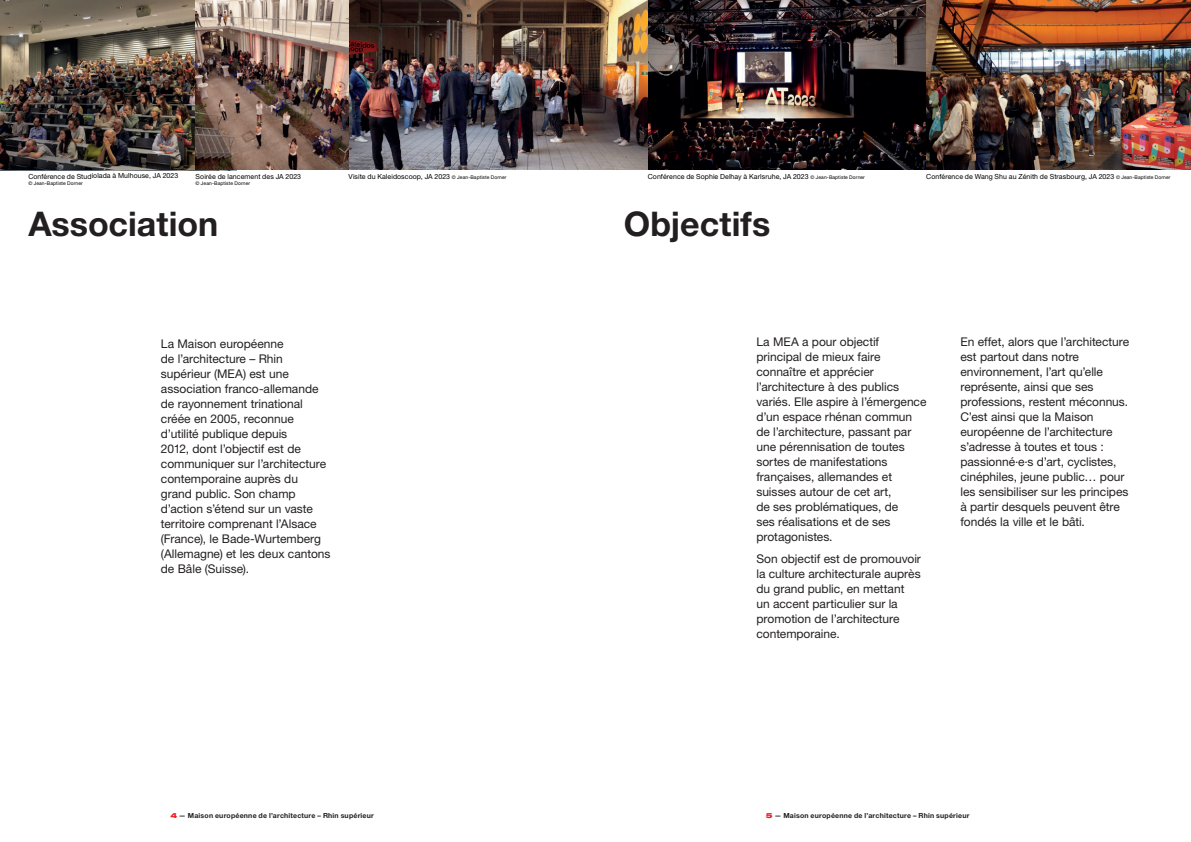
<style>
.page{position:relative;width:1191px;height:842px;background:#fff}
.page>*{position:absolute;margin:0;border:0;box-sizing:border-box;transform-origin:0 0}
.t1{font:700 34px "Helvetica Neue LT Std";color:#231f20}
.t2{font:12px/15px "Helvetica Neue LT Std";letter-spacing:-.005em;color:#231f20}
.t3{font:7px "Helvetica Neue LT Std";letter-spacing:.01em;color:#000}
.t4{font:700 7px "Helvetica Neue LT Std";letter-spacing:.03em;color:#231f20}
.t5{font:5px "Helvetica Neue LT Std";letter-spacing:.01em;color:#000}
.s1{font-size:5px}
.s2{font-weight:900;font-stretch:expanded;color:#ee1d23}
</style>
<div class="page">
<img style="left:648px;top:0;width:543px;height:169px">
<img style="left:0;top:0;width:648px;height:169px">
<p class="t3" style="left:28px;top:173px;width:151px;rotate:-1deg">Conférence de Studiolada à Mulhouse, JA 2023</p>
<p class="t3" style="left:349px;top:172px;width:159px">Visite du Kaleidoscoop, JA 2023 <span class="s1">© Jean-Baptiste Dorner</span></p>
<p class="t5" style="left:28px;top:180px;width:56px">© Jean-Baptiste Dorner</p>
<p class="t3" style="left:196px;top:172px;width:107px">Soirée de lancement des JA 2023</p>
<p class="t5" style="left:196px;top:180px;width:56px">© Jean-Baptiste Dorner</p>
<p class="t3" style="left:648px;top:172px;width:219px">Conférence de Sophie Delhay à Karlsruhe, JA 2023 <span class="s1">© Jean-Baptiste Dorner</span></p>
<p class="t3" style="left:926px;top:172px;width:246px">Conférence de Wang Shu au Zénith de Strasbourg, JA 2023 <span class="s1">© Jean-Baptiste Dorner</span></p>
<h1 class="t1" style="left:28px;top:203px;width:191px">Association</h1>
<h1 class="t1" style="left:624px;top:203px;width:148px">Objectifs</h1>
<p class="t2" style="left:161px;top:336px;width:171px">La Maison européenne<br>de l’architecture – Rhin supérieur (MEA) est une association franco-allemande de rayonnement trinational créée en 2005, reconnue d’utilité publique depuis<br>2012, dont l’objectif est de communiquer sur l’architecture contemporaine auprès du grand public. Son champ d’action s’étend sur un vaste territoire comprenant l’Alsace (France), le Bade-Wurtemberg (Allemagne) et les deux cantons de Bâle (Suisse).</p>
<p class="t2" style="left:756px;top:334px;width:172px">La MEA a pour objectif principal de mieux faire connaître et apprécier l’architecture à des publics variés. Elle aspire à l’émergence d’un espace rhénan commun de l’architecture, passant par une pérennisation de toutes sortes de manifestations françaises, allemandes et suisses autour de cet art,<br>de ses problématiques, de<br>ses réalisations et de ses protagonistes.</p>
<p class="t2" style="left:756px;top:551px;width:166px">Son objectif est de promouvoir la culture architecturale auprès du grand public, en mettant<br>un accent particulier sur la promotion de l’architecture contemporaine.</p>
<p class="t2" style="left:960px;top:334px;width:170px">En effet, alors que l’architecture est partout dans notre environnement, l’art qu’elle représente, ainsi que ses professions, restent méconnus.<br>C’est ainsi que la Maison européenne de l’architecture s’adresse à toutes et tous : passionné·e·s d’art, cyclistes, cinéphiles, jeune public… pour les sensibiliser sur les principes à partir desquels peuvent être fondés la ville et le bâti.</p>
<p class="t4" style="left:170px;top:812px;width:205px"><span class="s2">4</span> — Maison européenne de l’architecture – Rhin supérieur</p>
<p class="t4" style="left:766px;top:812px;width:205px"><span class="s2">5</span> — Maison européenne de l’architecture – Rhin supérieur</p>
</div>
